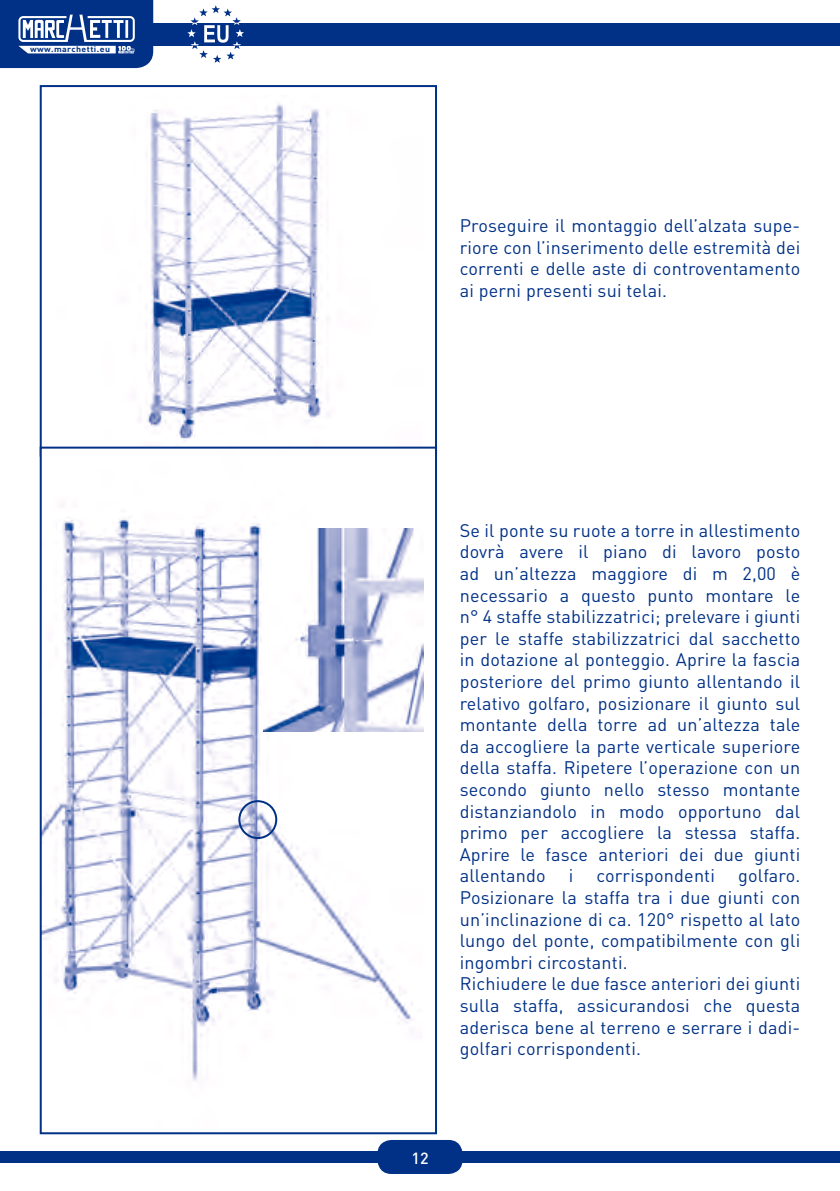
<style>
.page{position:relative;width:840px;height:1191px;background:#fff}
.page>*{position:absolute;margin:0;border:0;box-sizing:border-box;transform-origin:0 0}
.t1{font:18px/21.6px "DIN";letter-spacing:.01em;color:#003186;text-align:justify}
.t2{font:500 16px "DIN";color:#fff}
.t3{font:700 8px "DIN";letter-spacing:.05em;color:#003186;scale:1.1 1}
</style>
<div class="page">
<div style="left:142px;top:23px;width:697px;height:22px;background:#003186"></div>
<div style="left:0;top:1151px;width:839px;height:11px;background:#003186"></div>
<div style="left:377px;top:1140px;width:85px;height:34px;background:#003186;border-radius:14px"></div>
<svg style="left:187px;top:5px;width:57px;height:58px"></svg>
<svg style="left:0;top:0;width:153px;height:68px"></svg>
<img style="left:139px;top:103px;width:190px;height:338px">
<div style="left:40px;top:85px;width:397px;height:371px;border:2px solid #003186"></div>
<svg style="left:43px;top:453px;width:391px;height:628px"></svg>
<div style="left:40px;top:446px;width:397px;height:688px;border:2px solid #003186"></div>
<div style="left:238px;top:800px;width:39px;height:39px;border:2px solid #003186;border-radius:50%"></div>
<img style="left:263px;top:528px;width:160px;height:204px">
<p class="t3" style="left:30px;top:44px;width:74px">www.marchetti.eu</p>
<p class="t1" style="left:459px;top:214px;width:342px">Proseguire il montaggio dell’alzata supe&shy;riore con l’inserimento delle estremità dei correnti e delle aste di controventamento ai perni presenti sui telai.</p>
<p class="t1" style="left:459px;top:519px;width:342px">Se il ponte su ruote a torre in allestimento dovrà avere il piano di lavoro posto ad un’altezza maggiore di m 2,00 è necessario a questo punto montare le n° 4 staffe stabilizzatrici; prelevare i giunti per le staffe stabilizzatrici dal sacchetto in dotazione al ponteggio. Aprire la fascia posteriore del primo giunto allentando il relativo golfaro, posizionare il giunto sul montante della torre ad un’altezza tale da accogliere la parte verticale superiore della staffa. Ripetere l’operazione con un secondo giunto nello stesso montante distanziandolo in modo opportuno dal primo per accogliere la stessa staffa.<br>Aprire le fasce anteriori dei due giunti allentando</p>
<p class="t1" style="left:459px;top:864px;width:342px;text-align:left;text-indent:278px">golfaro.<br>Posizionare la staffa tra i due giunti con un’inclinazione di ca. 120° rispetto al lato lungo del ponte, compatibilmente con gli ingombri circostanti.<br>Richiudere le due fasce anteriori dei giunti sulla staffa, assicurandosi che questa aderisca bene al terreno e serrare i dadi&shy;golfari corrispondenti.</p>
<p class="t1" style="left:568px;top:864px;width:6px">i</p>
<p class="t1" style="left:596px;top:864px;width:120px">corrispondenti</p>
<p class="t2" style="left:411px;top:1147px;width:19px">12</p>
</div>
